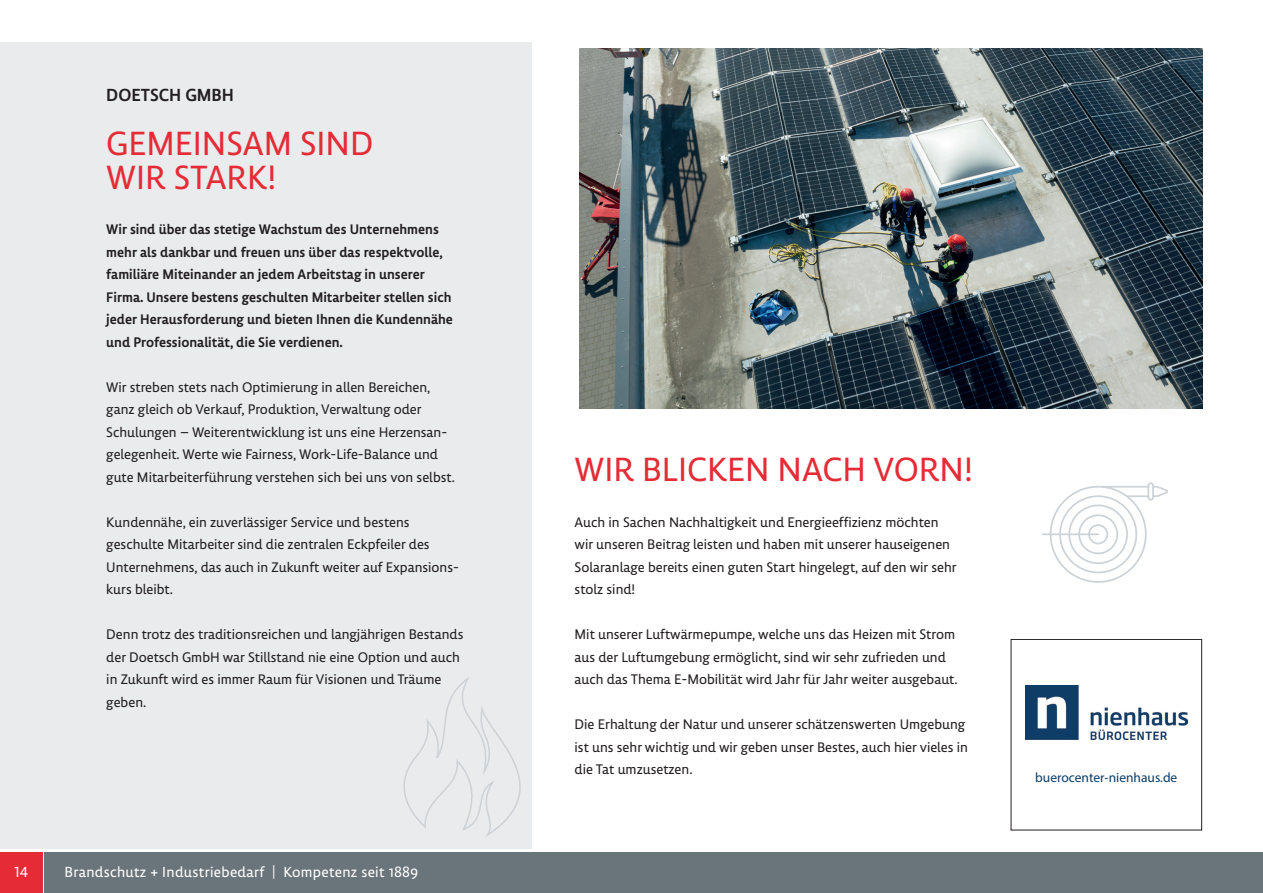
<style>
.page{position:relative;width:1263px;height:893px;background:#fff}
.page>*{position:absolute;margin:0;border:0;box-sizing:border-box;transform-origin:0 0}
.t1{font:34.5px/33.8px "Lemon Sans Next";color:#e52c36}
.t2{font:500 18px "Lemon Sans Next";color:#231f20}
.t3{font:15px "Lemon Sans Next";letter-spacing:.02em;color:#fff}
.t4{font:14.25px/22.5px "Lemon Sans Next";color:#231f20}
.t5{font:500 14.25px/22.5px "Lemon Sans Next";color:#231f20}
.t6{font:13.5px "Myriad Pro";color:#0a3c64}
</style>
<div class="page">
<div style="left:45px;top:853px;width:1218px;height:40px;background:#6a757b"></div>
<div style="left:0;top:853px;width:43px;height:40px;background:#e52c36"></div>
<img style="left:1025px;top:686px;width:162px;height:53px">
<div style="left:1011px;top:639px;width:191px;height:191px;border:1px solid #231f20"></div>
<img style="left:579px;top:48px;width:623px;height:360px">
<div style="left:0;top:43px;width:531px;height:805px;background:#e9ebed"></div>
<svg style="left:403px;top:674px;width:129px;height:166px"></svg>
<svg style="left:1042px;top:482px;width:126px;height:101px"></svg>
<p class="t2" style="left:106px;top:84px;width:129px">DOETSCH GMBH</p>
<h1 class="t1" style="left:106px;top:126px;width:268px">GEMEINSAM SIND<br>WIR STARK!</h1>
<p class="t5" style="left:106px;top:218px;width:348px">Wir sind über das stetige Wachstum des Unternehmens mehr als dankbar und freuen uns über das respektvolle, familiäre Miteinander an jedem Arbeitstag in unserer Firma. Unsere bestens geschulten Mitarbeiter stellen sich jeder Herausforderung und bieten Ihnen die Kundennähe und Professionalität, die Sie verdienen.</p>
<p class="t4" style="left:106px;top:376px;width:350px">Wir streben stets nach Optimierung in allen Bereichen, ganz gleich ob Verkauf, Produktion, Verwaltung oder Schulungen – Weiterentwicklung ist uns eine Herzensan&shy;gelegenheit. Werte wie Fairness, Work-Life-Balance und gute Mitarbeiterführung verstehen sich bei uns von selbst.</p>
<p class="t4" style="left:106px;top:511px;width:354px">Kundennähe, ein zuverlässiger Service und bestens geschulte Mitarbeiter sind die zentralen Eckpfeiler des Unternehmens, das auch in Zukunft weiter auf Expansions&shy;kurs bleibt.</p>
<p class="t4" style="left:106px;top:623px;width:359px">Denn trotz des traditionsreichen und langjährigen Bestands der Doetsch GmbH war Stillstand nie eine Option und auch in Zukunft wird es immer Raum für Visionen und Träume geben.</p>
<p class="t3" style="left:14px;top:863px;width:15px">14</p>
<p class="t3" style="left:65px;top:863px;width:355px">Brandschutz + Industriebedarf | Kompetenz seit 1889</p>
<h1 class="t1" style="left:575px;top:452px;width:400px">WIR BLICKEN NACH VORN!</h1>
<p class="t4" style="left:575px;top:510px;width:384px">Auch in Sachen Nachhaltigkeit und Energieeffizienz möchten wir unseren Beitrag leisten und haben mit unserer hauseigenen Solaranlage bereits einen guten Start hingelegt, auf den wir sehr stolz sind!</p>
<p class="t4" style="left:575px;top:623px;width:385px">Mit unserer Luftwärmepumpe, welche uns das Heizen mit Strom aus der Luftumgebung ermöglicht, sind wir sehr zufrieden und auch das Thema E-Mobilität wird Jahr für Jahr weiter ausgebaut.</p>
<p class="t4" style="left:575px;top:713px;width:395px">Die Erhaltung der Natur und unserer schätzenswerten Umgebung ist uns sehr wichtig und wir geben unser Bestes, auch hier vieles in die Tat umzusetzen.</p>
<p class="t6" style="left:1035px;top:769px;width:144px">buerocenter-nienhaus.de</p>
</div>
